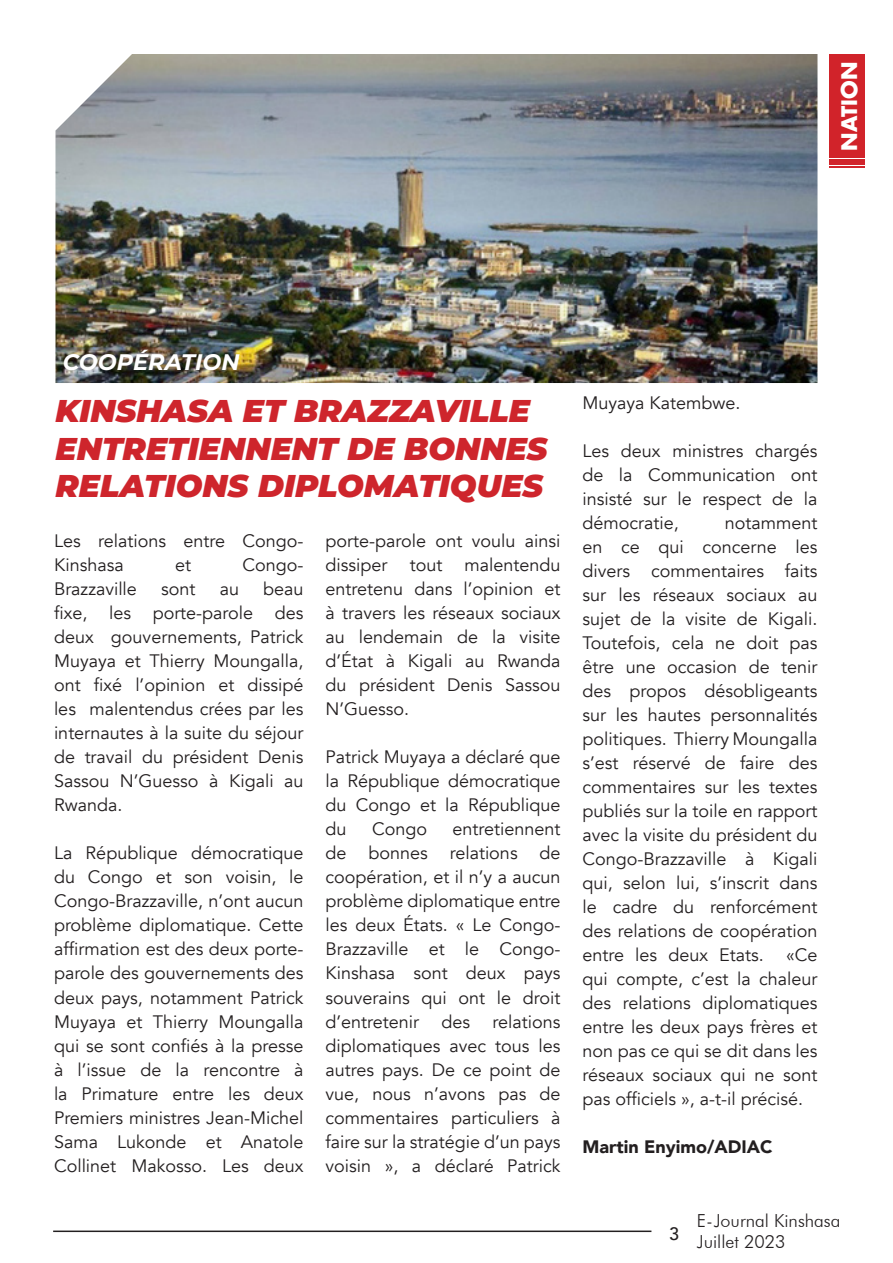
<style>
.page{position:relative;width:893px;height:1263px;background:#fff}
.page>*{position:absolute;margin:0;border:0;box-sizing:border-box;transform-origin:0 0}
.t1{font:italic 900 31.5px/37.8px "Montserrat";color:#ce252c}
.t2{font:italic 700 22.5px "Montserrat";color:#fff}
.t3{font:700 21px "Futura LT";color:#fff}
.t4{font:18px/24px "Avenir";color:#231f20;text-align:justify}
.t5{font:300 18px/21.6px "Futura BT";color:#231f20}
.t6{font:900 18px "Avenir";color:#231f20}
.t7{font:500 18px "Avenir";color:#231f20}
</style>
<div class="page">
<img style="left:55px;top:54px;width:762px;height:329px">
<div style="left:830px;top:54px;width:35px;height:103px;background:#d1232a"></div>
<hr style="left:830px;top:166px;width:35px;height:1px;background:#d1232a">
<hr style="left:830px;top:161px;width:35px;height:3px;background:#d1232a">
<hr style="left:830px;top:159px;width:35px;height:2px;background:#d1232a">
<hr style="left:53px;top:1230px;width:598px;height:2px;background:#231f20">
<p class="t3" style="left:835px;top:151px;width:90px;rotate:-90deg">NATION</p>
<p class="t2" style="left:63px;top:346px;width:178px">COOPÉRATION</p>
<p class="t1" style="left:55px;top:390px;width:494px">KINSHASA ET BRAZZAVILLE<br>ENTRETIENNENT DE BONNES<br>RELATIONS DIPLOMATIQUES</p>
<p class="t4" style="left:54px;top:530px;width:251px">Les relations entre Congo-<br>Kinshasa</p>
<p class="t4" style="left:175px;top:554px;width:17px">et</p>
<p class="t4" style="left:243px;top:554px;width:63px">Congo-</p>
<p class="t4" style="left:54px;top:578px;width:251px;text-indent:209px">beau fixe, les porte-parole des deux gouvernements, Patrick Muyaya et Thierry Moungalla, ont fixé l’opinion et dissipé les malentendus crées par les internautes à la suite du séjour de travail du président Denis Sassou N’Guesso à Kigali au Rwanda.</p>
<p class="t4" style="left:54px;top:842px;width:251px">La République démocratique du Congo et son voisin, le Congo-Brazzaville, n’ont aucun problème diplomatique. Cette affirmation est des deux porte&shy;parole des gouvernements des deux pays, notamment Patrick Muyaya et Thierry Moungalla qui se sont confiés à la presse à l’issue de la rencontre à la Primature entre les deux Premiers ministres Jean-Michel Sama Lukonde et Anatole Collinet Makosso. Les deux</p>
<p class="t4" style="left:54px;top:578px;width:84px">Brazzaville</p>
<p class="t4" style="left:161px;top:578px;width:36px">sont</p>
<p class="t4" style="left:220px;top:578px;width:21px">au</p>
<p class="t4" style="left:326px;top:530px;width:236px">porte-parole ont voulu ainsi dissiper tout malentendu entretenu dans l’opinion et à travers les réseaux sociaux au lendemain de la visite d’État à Kigali au Rwanda du président Denis Sassou N’Guesso.</p>
<p class="t4" style="left:326px;top:746px;width:236px">Patrick Muyaya a déclaré que la République démocratique du Congo et la République du</p>
<p class="t4" style="left:372px;top:818px;width:57px">Congo</p>
<p class="t4" style="left:326px;top:818px;width:236px;text-indent:127px">entretiennent de bonnes relations de coopération, et il n’y a aucun problème diplomatique entre les deux États. « Le Congo-Brazzaville et le Congo-Kinshasa sont deux pays souverains qui ont le droit d’entretenir des relations diplomatiques avec tous les autres pays. De ce point de vue, nous n’avons pas de commentaires particuliers à faire sur la stratégie d’un pays voisin », a déclaré Patrick</p>
<p class="t4" style="left:582px;top:391px;width:160px">Muyaya Katembwe.</p>
<p class="t4" style="left:582px;top:439px;width:236px">Les deux ministres chargés de la Communication ont insisté sur le respect de la démocratie,</p>
<p class="t4" style="left:582px;top:511px;width:236px;text-indent:142px">notamment en ce qui concerne les divers commentaires faits sur les réseaux sociaux au sujet de la visite de Kigali.<br>Toutefois, cela ne doit pas être une occasion de tenir des propos désobligeants sur les hautes personnalités politiques. Thierry Moungalla s’est réservé de faire des commentaires sur les textes publiés sur la toile en rapport avec la visite du président du Congo-Brazzaville à Kigali qui, selon lui, s’inscrit dans le cadre du renforcément des relations de coopération entre les deux Etats. «Ce qui compte, c’est la chaleur des relations diplomatiques entre les deux pays frères et non pas ce qui se dit dans les réseaux sociaux qui ne sont pas officiels », a-t-il précisé.</p>
<p class="t6" style="left:582px;top:1131px;width:191px">Martin Enyimo/ADIAC</p>
<p class="t7" style="left:669px;top:1218px;width:12px">3</p>
<p class="t5" style="left:697px;top:1209px;width:145px">E-Journal Kinshasa<br>Juillet 2023</p>
</div>
